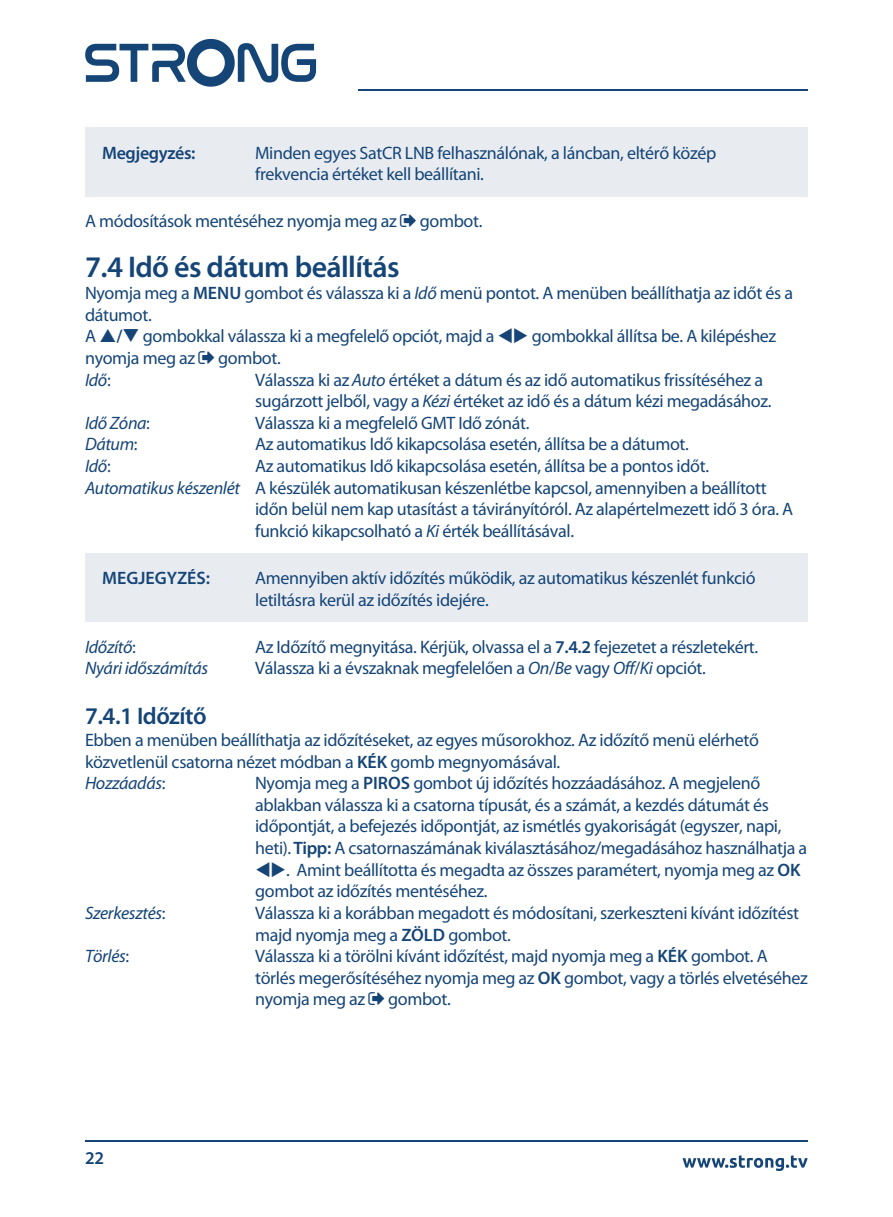
<style>
.page{position:relative;width:893px;height:1217px;background:#fff}
.page>*{position:absolute;margin:0;border:0;box-sizing:border-box;transform-origin:0 0}
.t1{font:600 30px "Myriad Pro";letter-spacing:-.02em;color:#154577}
.t2{font:600 24px "Myriad Pro";letter-spacing:-.02em;color:#154577}
.t3{font:18px/21.6px "Myriad Pro";letter-spacing:-.02em;color:#154577}
.t4{font:italic 18px "Myriad Pro";letter-spacing:-.02em;color:#154577}
.t5{font:600 18px "Myriad Pro";letter-spacing:-.015em;color:#154577}
.s1{font-weight:600}
.s2{font-style:italic}
.s3{font-style:normal}
</style>
<div class="page">
<hr style="left:358px;top:90px;width:450px;height:1px;background:#154577">
<svg style="left:85px;top:39px;width:231px;height:48px"></svg>
<hr style="left:85px;top:1140px;width:723px;height:1px;background:#154577">
<svg style="left:683px;top:1155px;width:125px;height:15px"></svg>
<div style="left:85px;top:128px;width:723px;height:150px;background:#e8ecf1"></div>
<div style="left:85px;top:197px;width:723px;height:105px;background:#fff"></div>
<div style="left:85px;top:553px;width:723px;height:150px;background:#e8ecf1"></div>
<div style="left:85px;top:622px;width:723px;height:105px;background:#fff"></div>
<p class="t5" style="left:102px;top:141px;width:95px">Megjegyzés:</p>
<p class="t3" style="left:255px;top:142px;width:463px">Minden egyes SatCR LNB felhasználónak, a láncban, eltérő közép frekvencia értéket kell beállítani.</p>
<p class="t3" style="left:85px;top:211px;width:313px">A módosítások mentéséhez nyomja meg az</p>
<p class="t3" style="left:420px;top:211px;width:64px">gombot.</p>
<h1 class="t1" style="left:85px;top:248px;width:316px">7.4 Idő és dátum beállítás</h1>
<p class="t3" style="left:85px;top:282px;width:709px">Nyomja meg a <span class="s1">MENU</span> gombot és válassza ki a <span class="s2">Idő</span> menü pontot. A menüben beállíthatja az időt és a dátumot.<br>A <span class="s1">/</span>❑ gombokkal válassza ki a megfelelő opciót, majd a ▼◆ gombokkal állítsa be. A kilépéshez nyomja meg az</p>
<p class="t3" style="left:218px;top:347px;width:64px">gombot.</p>
<p class="t4" style="left:85px;top:370px;width:27px">Idő<span class="s3">:</span></p>
<p class="t3" style="left:255px;top:369px;width:518px">Válassza ki az <span class="s2">Auto</span> értéket a dátum és az idő automatikus frissítéséhez a sugárzott jelből, vagy a <span class="s2">Kézi</span> értéket az idő és a dátum kézi megadásához.</p>
<p class="t4" style="left:85px;top:413px;width:66px">Idő Zóna<span class="s3">:</span></p>
<p class="t3" style="left:255px;top:412px;width:276px">Válassza ki a megfelelő GMT Idő zónát.</p>
<p class="t4" style="left:85px;top:434px;width:54px">Dátum<span class="s3">:</span></p>
<p class="t3" style="left:255px;top:434px;width:435px">Az automatikus Idő kikapcsolása esetén, állítsa be a dátumot.</p>
<p class="t4" style="left:85px;top:456px;width:27px">Idő<span class="s3">:</span></p>
<p class="t3" style="left:255px;top:455px;width:455px">Az automatikus Idő kikapcsolása esetén, állítsa be a pontos időt.</p>
<p class="t3" style="left:85px;top:477px;width:683px"><span class="s2">Automatikus készenlét</span> A készülék automatikusan készenlétbe kapcsol, amennyiben a beállított</p>
<p class="t3" style="left:255px;top:498px;width:540px">időn belül nem kap utasítást a távirányítóról. Az alapértelmezett idő 3 óra. A</p>
<p class="t3" style="left:255px;top:520px;width:320px">funkció kikapcsolható a <span class="s2">Ki</span> érték beállításával.</p>
<p class="t5" style="left:102px;top:566px;width:109px">MEGJEGYZÉS:</p>
<p class="t3" style="left:255px;top:567px;width:502px">Amennyiben aktív időzítés működik, az automatikus készenlét funkció letiltásra kerül az időzítés idejére.</p>
<p class="t4" style="left:85px;top:637px;width:52px">Időzítő<span class="s3">:</span></p>
<p class="t3" style="left:255px;top:636px;width:505px">Az Időzítő megnyitása. Kérjük, olvassa el a <span class="s1">7.4.2</span> fejezetet a részletekért.</p>
<p class="t4" style="left:85px;top:658px;width:125px">Nyári időszámítás</p>
<p class="t3" style="left:255px;top:657px;width:452px">Válassza ki a évszaknak megfelelően a <span class="s2">On</span>/<span class="s2">Be</span> vagy <span class="s2">Off</span>/<span class="s2">Ki</span> opciót.</p>
<h2 class="t2" style="left:85px;top:701px;width:123px">7.4.1 Időzítő</h2>
<p class="t3" style="left:85px;top:729px;width:675px">Ebben a menüben beállíthatja az időzítéseket, az egyes műsorokhoz. Az időzítő menü elérhető közvetlenül csatorna nézet módban a <span class="s1">KÉK</span> gomb megnyomásával.<br><span class="s2">Hozzáadás</span>:</p>
<p class="t3" style="left:255px;top:772px;width:554px">Nyomja meg a <span class="s1">PIROS</span> gombot új időzítés hozzáadásához. A megjelenő ablakban válassza ki a csatorna típusát, és a számát, a kezdés dátumát és időpontját, a befejezés időpontját, az ismétlés gyakoriságát (egyszer, napi, heti). <span class="s1">Tipp:</span> A csatornaszámának kiválasztásához/megadásához használhatja a</p>
<p class="t3" style="left:255px;top:859px;width:547px">▼◆. Amint beállította és megadta az összes paramétert, nyomja meg az <span class="s1">OK </span>gombot az időzítés mentéséhez.</p>
<p class="t4" style="left:85px;top:903px;width:82px">Szerkesztés<span class="s3">:</span></p>
<p class="t3" style="left:255px;top:902px;width:546px">Válassza ki a korábban megadott és módosítani, szerkeszteni kívánt időzítést majd nyomja meg a <span class="s1">ZÖLD</span> gombot.</p>
<p class="t4" style="left:85px;top:946px;width:46px">Törlés<span class="s3">:</span></p>
<p class="t3" style="left:255px;top:945px;width:554px">Válassza ki a törölni kívánt időzítést, majd nyomja meg a <span class="s1">KÉK</span> gombot. A törlés megerősítéséhez nyomja meg az <span class="s1">OK</span> gombot, vagy a törlés elvetéséhez nyomja meg az</p>
<p class="t3" style="left:388px;top:988px;width:64px">gombot.</p>
<p class="t5" style="left:85px;top:1146px;width:20px">22</p>
</div>
